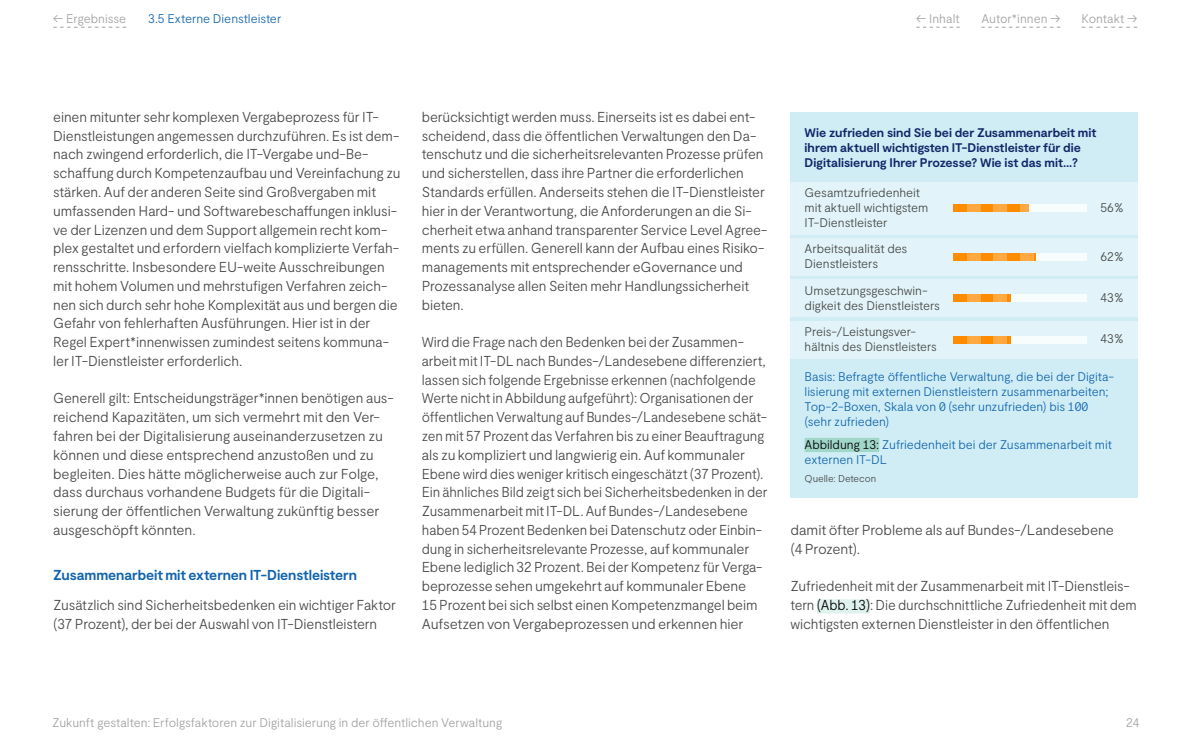
<style>
.page{position:relative;width:1191px;height:745px;background:#fff}
.page>*{position:absolute;margin:0;border:0;box-sizing:border-box;transform-origin:0 0}
.t1{font:300 14.38px/18.8px "Moderat";letter-spacing:-.01em;color:#464646}
.t2{font:300 14.38px/18.8px "Moderat";letter-spacing:-.01em;color:#464646;scale:.96 1}
.t3{font:700 14.38px "Moderat";letter-spacing:-.005em;color:#1063ad}
.t4{font:300 12.5px/15px "Moderat";letter-spacing:-.005em;color:#1063ad}
.t5{font:300 12.5px/15px "Moderat";letter-spacing:-.005em;color:#464646}
.t6{font:700 12.5px/15px "Moderat";color:#122769}
.t7{font:300 12.5px "Moderat";color:#a1a1a1}
.t8{font:300 10px "Moderat";letter-spacing:-.005em;color:#464646}
.s1{color:#000}
</style>
<div class="page">
<div style="left:817px;top:599px;width:53px;height:14px;background:#e0f2ed"></div>
<div style="left:790px;top:112px;width:347px;height:385px;background:#d0edf5"></div>
<div style="left:804px;top:437px;width:75px;height:15px;background:#a1d7c8"></div>
<div style="left:790px;top:182px;width:347px;height:52px;background:#e2f4f9"></div>
<div style="left:790px;top:238px;width:347px;height:37px;background:#e2f4f9"></div>
<div style="left:790px;top:279px;width:347px;height:38px;background:#e2f4f9"></div>
<div style="left:790px;top:320px;width:347px;height:38px;background:#e2f4f9"></div>
<div style="left:953px;top:294px;width:134px;height:8px;background:#f7fcfd"></div>
<div style="left:953px;top:335px;width:134px;height:8px;background:#f7fcfd"></div>
<div style="left:953px;top:253px;width:134px;height:7px;background:#f7fcfd"></div>
<div style="left:953px;top:204px;width:134px;height:8px;background:#f7fcfd"></div>
<div style="left:953px;top:294px;width:58px;height:8px;background:#ff8c00"></div>
<div style="left:953px;top:335px;width:58px;height:8px;background:#ff8c00"></div>
<div style="left:953px;top:253px;width:83px;height:7px;background:#ff8c00"></div>
<div style="left:953px;top:204px;width:75px;height:8px;background:#ff8c00"></div>
<div style="left:966px;top:253px;width:14px;height:7px;background:#ffa940"></div>
<div style="left:966px;top:294px;width:14px;height:8px;background:#ffa940"></div>
<div style="left:966px;top:335px;width:14px;height:8px;background:#ffa940"></div>
<div style="left:966px;top:204px;width:14px;height:8px;background:#ffa940"></div>
<div style="left:993px;top:204px;width:14px;height:8px;background:#ffa940"></div>
<div style="left:1020px;top:204px;width:8px;height:8px;background:#ffa940"></div>
<div style="left:993px;top:253px;width:14px;height:7px;background:#ffa940"></div>
<div style="left:993px;top:294px;width:14px;height:8px;background:#ffa940"></div>
<div style="left:993px;top:335px;width:14px;height:8px;background:#ffa940"></div>
<div style="left:1020px;top:253px;width:13px;height:7px;background:#ffa940"></div>
<svg style="left:916px;top:27px;width:43px;height:1px"></svg>
<svg style="left:1081px;top:27px;width:56px;height:1px"></svg>
<svg style="left:981px;top:27px;width:79px;height:1px"></svg>
<svg style="left:53px;top:27px;width:73px;height:1px"></svg>
<p class="t7" style="left:53px;top:11px;width:74px">← Ergebnisse</p>
<p class="t4" style="left:148px;top:11px;width:134px">3.5 Externe Dienstleister</p>
<p class="t7" style="left:916px;top:11px;width:45px">← Inhalt</p>
<p class="t7" style="left:981px;top:11px;width:80px">Autor*innen →</p>
<p class="t7" style="left:1081px;top:11px;width:57px">Kontakt →</p>
<p class="t1" style="left:53px;top:108px;width:349px">einen mitunter sehr komplexen Vergabeprozess für IT-Dienstleistungen angemessen durchzuführen. Es ist dem&shy;nach zwingend erforderlich, die IT-Vergabe und-Be&shy;schaffung durch Kompetenzaufbau und Vereinfachung zu stärken. Auf der anderen Seite sind Großvergaben mit umfassenden Hard- und Softwarebeschaffungen inklusi&shy;ve der Lizenzen und dem Support allgemein recht kom&shy;plex gestaltet und erfordern vielfach komplizierte Verfah&shy;rensschritte. Insbesondere EU-weite Ausschreibungen mit hohem Volumen und mehrstufigen Verfahren zeich&shy;nen sich durch sehr hohe Komplexität aus und bergen die Gefahr von fehlerhaften Ausführungen. Hier ist in der Regel Expert*innenwissen zumindest seitens kommuna&shy;ler IT-Dienstleister erforderlich.</p>
<p class="t1" style="left:53px;top:389px;width:342px">Generell gilt: Entscheidungsträger*innen benötigen aus&shy;reichend Kapazitäten, um sich vermehrt mit den Ver&shy;fahren bei der Digitalisierung auseinanderzusetzen zu können und diese entsprechend anzustoßen und zu begleiten. Dies hätte möglicherweise auch zur Folge, dass durchaus vorhandene Budgets für die Digitali&shy;sierung der öffentlichen Verwaltung zukünftig besser ausgeschöpft könnten.</p>
<p class="t3" style="left:53px;top:566px;width:305px">Zusammenarbeit mit externen IT-Dienstleistern</p>
<p class="t1" style="left:53px;top:595px;width:344px">Zusätzlich sind Sicherheitsbedenken ein wichtiger Faktor (37 Prozent), der bei der Auswahl von IT-Dienstleistern</p>
<p class="t1" style="left:422px;top:108px;width:347px">berücksichtigt werden muss. Einerseits ist es dabei ent&shy;scheidend, dass die öffentlichen Verwaltungen den Da&shy;tenschutz und die sicherheitsrelevanten Prozesse prüfen und sicherstellen, dass ihre Partner die erforderlichen Standards erfüllen. Anderseits stehen die IT-Dienstleister hier in der Verantwortung, die Anforderungen an die Si&shy;cherheit etwa anhand transparenter Service Level Agree&shy;ments zu erfüllen. Generell kann der Aufbau eines Risiko&shy;managements mit entsprechender eGovernance und Prozessanalyse allen Seiten mehr Handlungssicherheit bieten.</p>
<p class="t2" style="left:422px;top:333px;width:361px">Wird die Frage nach den Bedenken bei der Zusammen&shy;arbeit mit IT-DL nach Bundes-/Landesebene differenziert, lassen sich folgende Ergebnisse erkennen (nachfolgende Werte nicht in Abbildung aufgeführt): Organisationen der öffentlichen Verwaltung auf Bundes-/Landesebene schät&shy;zen mit 57 Prozent das Verfahren bis zu einer Beauftragung als zu kompliziert und langwierig ein. Auf kommunaler Ebene wird dies weniger kritisch eingeschätzt (37 Prozent).<br>Ein ähnliches Bild zeigt sich bei Sicherheitsbedenken in der Zusammenarbeit mit IT-DL. Auf Bundes-/Landesebene haben 54 Prozent Bedenken bei Datenschutz oder Einbin&shy;dung in sicherheitsrelevante Prozesse, auf kommunaler Ebene lediglich 32 Prozent. Bei der Kompetenz für Verga&shy;beprozesse sehen umgekehrt auf kommunaler Ebene<br>15 Prozent bei sich selbst einen Kompetenzmangel beim Aufsetzen von Vergabeprozessen und erkennen hier</p>
<p class="t6" style="left:804px;top:125px;width:293px">Wie zufrieden sind Sie bei der Zusammenarbeit mit ihrem aktuell wichtigsten IT-Dienstleister für die<br>Digitalisierung Ihrer Prozesse? Wie ist das mit…?</p>
<p class="t5" style="left:804px;top:185px;width:125px">Gesamtzufriedenheit mit aktuell wichtigstem<br>IT-Dienstleister</p>
<p class="t5" style="left:804px;top:241px;width:104px">Arbeitsqualität des<br>Dienstleisters</p>
<p class="t5" style="left:804px;top:283px;width:137px">Umsetzungsgeschwin&shy;digkeit des Dienstleisters</p>
<p class="t5" style="left:804px;top:324px;width:134px">Preis-/Leistungsver&shy;hältnis des Dienstleisters</p>
<p class="t5" style="left:1100px;top:200px;width:25px">56%</p>
<p class="t5" style="left:1100px;top:249px;width:25px">62%</p>
<p class="t5" style="left:1100px;top:290px;width:25px">43%</p>
<p class="t5" style="left:1100px;top:331px;width:25px">43%</p>
<p class="t4" style="left:804px;top:369px;width:311px">Basis: Befragte öffentliche Verwaltung, die bei der Digita&shy;lisierung mit externen Dienstleistern zusammenarbeiten; Top-2-Boxen, Skala von 0 (sehr unzufrieden) bis 100 (sehr zufrieden)</p>
<p class="t4" style="left:804px;top:436px;width:309px"><span class="s1">Abbildung 13:</span> Zufriedenheit bei der Zusammenarbeit mit externen IT-DL</p>
<p class="t8" style="left:804px;top:472px;width:73px">Quelle: Detecon</p>
<p class="t1" style="left:790px;top:520px;width:325px">damit öfter Probleme als auf Bundes-/Landesebene (4 Prozent).</p>
<p class="t1" style="left:790px;top:576px;width:348px">Zufriedenheit mit der Zusammenarbeit mit IT-Dienstleis&shy;tern <span class="s1">(Abb. 13)</span>: Die durchschnittliche Zufriedenheit mit dem wichtigsten externen Dienstleister in den öffentlichen</p>
<p class="t7" style="left:52px;top:715px;width:452px">Zukunft gestalten: Erfolgsfaktoren zur Digitalisierung in der öffentlichen Verwaltung</p>
<p class="t7" style="left:1126px;top:715px;width:15px">24</p>
</div>
